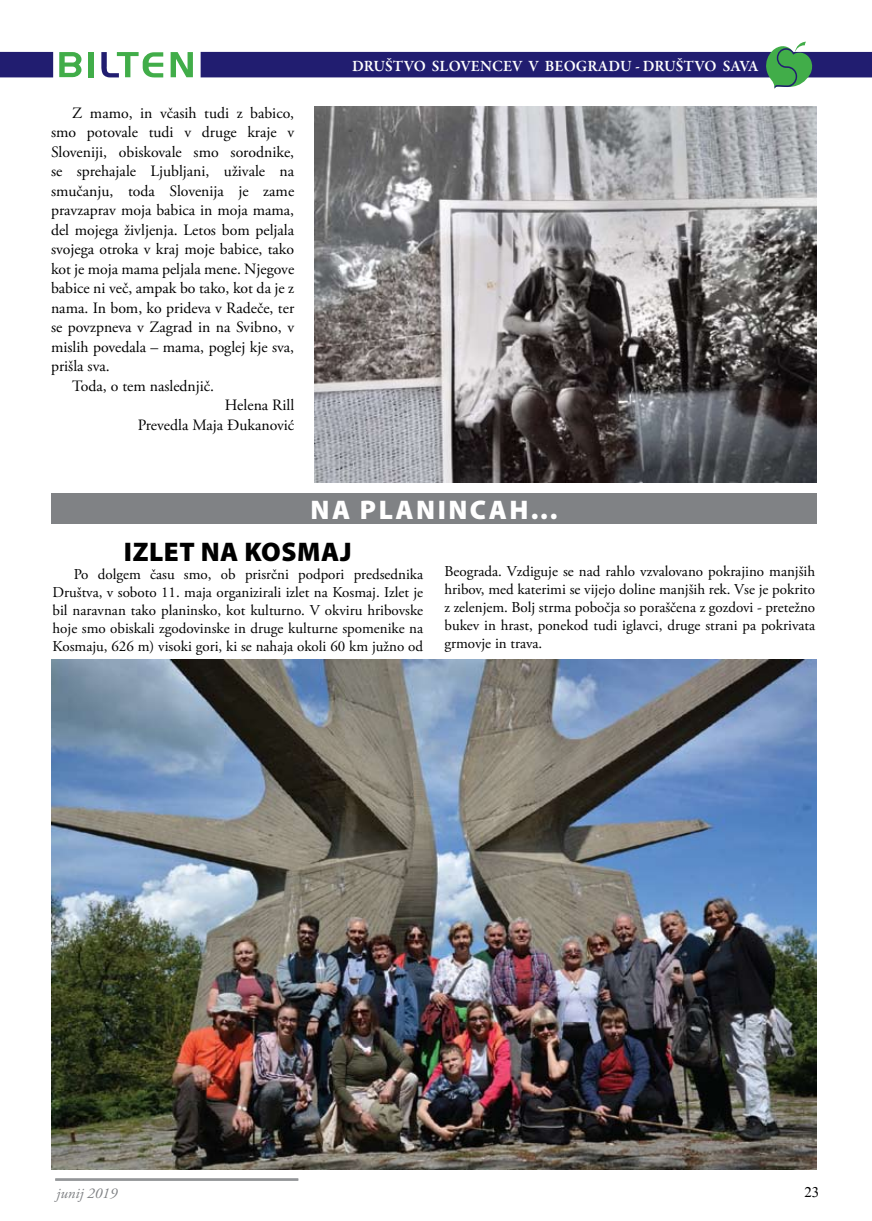
<style>
.page{position:relative;width:872px;height:1221px;background:#fff}
.page>*{position:absolute;margin:0;border:0;box-sizing:border-box;transform-origin:0 0}
.t1{font:900 27px "Myriad Pro";color:#fff}
.t2{font:900 27px "Myriad Pro";color:#000}
.t3{font:600 15.9px "Garamond Premr Pro";color:#fff}
.t4{font:15.75px "Adobe Garamond Pro";color:#000}
.t5{font:15px/18px "Adobe Garamond Pro";color:#000;text-align:justify}
.t6{font:italic 15px "Adobe Garamond Pro";color:#808285}
.t7{font:15px "C00 L";color:#000}
</style>
<div class="page">
<div style="left:201px;top:52px;width:671px;height:25px;background:#211d70"></div>
<div style="left:0;top:52px;width:53px;height:25px;background:#211d70"></div>
<div style="left:89px;top:52px;width:5px;height:25px;background:#41ad49"></div>
<svg style="left:171px;top:52px;width:22px;height:25px"></svg>
<svg style="left:59px;top:52px;width:22px;height:25px"></svg>
<svg style="left:101px;top:52px;width:62px;height:25px"></svg>
<svg style="left:759px;top:42px;width:53px;height:47px"></svg>
<hr style="left:55px;top:1178px;width:243px;height:2px;background:#939598">
<div style="left:51px;top:493px;width:765px;height:31px;background:#808285"></div>
<img style="left:51px;top:659px;width:765px;height:510px">
<img style="left:315px;top:106px;width:501px;height:377px">
<p class="t4" style="left:72px;top:103px;width:223px">Z mamo, in včasih tudi z babico,</p>
<p class="t4" style="left:51px;top:123px;width:245px">smo potovale tudi v druge kraje v</p>
<p class="t4" style="left:51px;top:142px;width:245px">Sloveniji, obiskovale smo sorodnike,</p>
<p class="t4" style="left:51px;top:162px;width:245px">se sprehajale Ljubljani, uživale na</p>
<p class="t4" style="left:51px;top:181px;width:245px">smučanju, toda Slovenija je zame</p>
<p class="t4" style="left:51px;top:201px;width:245px">pravzaprav moja babica in moja mama,</p>
<p class="t4" style="left:51px;top:220px;width:245px">del mojega življenja. Letos bom peljala</p>
<p class="t4" style="left:51px;top:240px;width:245px">svojega otroka v kraj moje babice, tako</p>
<p class="t4" style="left:51px;top:259px;width:245px">kot je moja mama peljala mene. Njegove</p>
<p class="t4" style="left:51px;top:279px;width:245px">babice ni več, ampak bo tako, kot da je z</p>
<p class="t4" style="left:51px;top:298px;width:245px">nama. In bom, ko prideva v Radeče, ter</p>
<p class="t4" style="left:51px;top:318px;width:245px">se povzpneva v Zagrad in na Svibno, v</p>
<p class="t4" style="left:51px;top:337px;width:245px">mislih povedala – mama, poglej kje sva,</p>
<p class="t4" style="left:51px;top:357px;width:60px">prišla sva.</p>
<p class="t4" style="left:72px;top:376px;width:143px">Toda, o tem naslednjič.</p>
<p class="t4" style="left:225px;top:396px;width:71px">Helena Rill</p>
<p class="t4" style="left:138px;top:415px;width:158px">Prevedla Maja Đukanović</p>
<p class="t3" style="left:352px;top:56px;width:408px">DRUŠTVO SLOVENCEV V BEOGRADU - DRUŠTVO SAVA</p>
<h1 class="t1" style="left:310px;top:492px;width:69px">NA PLANINCAH</h1>
<h1 class="t1" style="left:530px;top:492px;width:28px">...</h1>
<h1 class="t2" style="left:124px;top:534px;width:26px">IZLET</h1>
<h1 class="t2" style="left:201px;top:534px;width:80px">NA KOSMAJ</h1>
<p class="t5" style="left:53px;top:566px;width:372px;text-indent:21px">Po dolgem času smo, ob prisrčni podpori predsednika Društva, v soboto 11. maja organizirali izlet na Kosmaj. Izlet je bil naravnan tako planinsko, kot kulturno. V okviru hribovske hoje smo obiskali zgodovinske in druge kulturne spomenike na Kosmaju, 626 m) visoki gori, ki se nahaja okoli 60 km južno od</p>
<p class="t5" style="left:444px;top:563px;width:372px">Beograda. Vzdiguje se nad rahlo vzvalovano pokrajino manjših hribov, med katerimi se vijejo doline manjših rek. Vse je pokrito z zelenjem. Bolj strma pobočja so poraščena z gozdovi - pretežno bukev in hrast, ponekod tudi iglavci, druge strani pa pokrivata grmovje in trava.</p>
<p class="t6" style="left:57px;top:1183px;width:62px">junij 2019</p>
<p class="t7" style="left:804px;top:1183px;width:16px">23</p>
</div>
